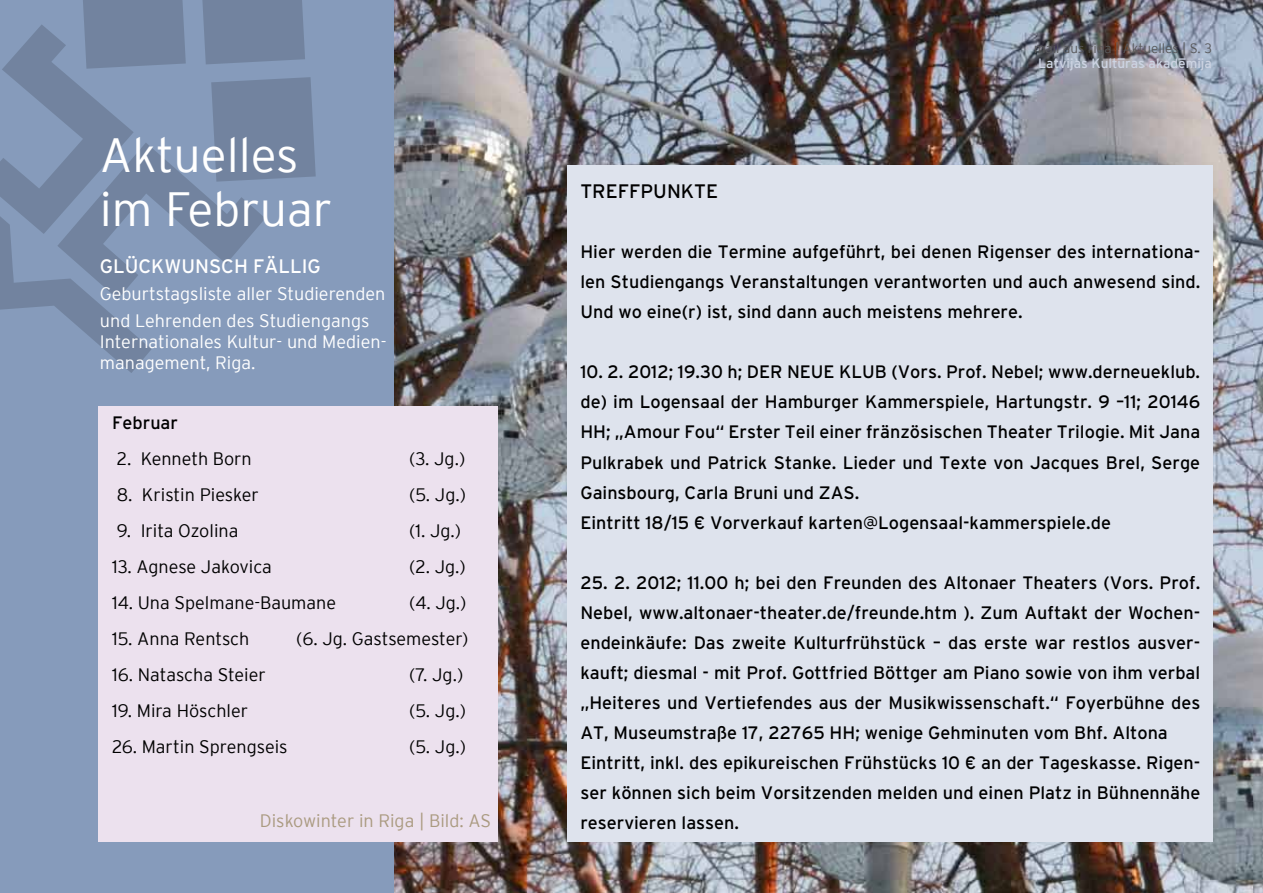
<style>
.page{position:relative;width:1263px;height:893px;background:#fff}
.page>*{position:absolute;margin:0;border:0;box-sizing:border-box;transform-origin:0 0}
.t1{font:300 48px/54px "Interstate";color:#fff}
.t2{font:19.5px "Interstate";color:#fff}
.t3{font:19.5px "Interstate";color:#000}
.t4{font:18px/30px "Interstate";color:#000}
.t5{font:300 18px "Interstate";color:#000}
.t6{font:300 18px/27px "Interstate";color:#fff}
.t7{font:300 18px "Interstate";color:#aa9a80}
.t8{font:300 13.5px "Interstate";color:#58585a}
.t9{font:13.5px "Interstate";color:#cdd4e3}
</style>
<div class="page">
<img style="left:393px;top:0;width:870px;height:893px">
<div style="left:0;top:0;width:393px;height:893px;background:#869bbb"></div>
<div style="left:98px;top:406px;width:400px;height:436px;background:#ece1ee"></div>
<svg style="left:0;top:0;width:316px;height:373px"></svg>
<div style="left:568px;top:166px;width:645px;height:676px;background:#dee3ed"></div>
<h1 class="t1" style="left:100px;top:128px;width:234px">Aktuelles im Februar</h1>
<p class="t2" style="left:100px;top:255px;width:190px">Glückwunsch fällig</p>
<p class="t6" style="left:100px;top:280px;width:287px">Geburtstagsliste aller Studierenden und Lehrenden des Studiengangs</p>
<p class="t6" style="left:100px;top:331px;width:288px;line-height:21px">Internationales Kultur- und Medien&shy;management, Riga.</p>
<p class="t4" style="left:112px;top:407px;width:67px">Februar</p>
<p class="t5" style="left:117px;top:448px;width:136px">2. Kenneth Born</p>
<p class="t5" style="left:409px;top:448px;width:58px">(3. Jg.)</p>
<p class="t5" style="left:117px;top:484px;width:144px">8. Kristin Piesker</p>
<p class="t5" style="left:409px;top:484px;width:58px">(5. Jg.)</p>
<p class="t5" style="left:117px;top:520px;width:123px">9. Irita Ozolina</p>
<p class="t5" style="left:409px;top:520px;width:53px">(1. Jg.)</p>
<p class="t5" style="left:112px;top:556px;width:161px">13. Agnese Jakovica</p>
<p class="t5" style="left:409px;top:556px;width:58px">(2. Jg.)</p>
<p class="t5" style="left:112px;top:592px;width:225px">14. Una Spelmane-Baumane</p>
<p class="t5" style="left:409px;top:592px;width:59px">(4. Jg.)</p>
<p class="t5" style="left:112px;top:628px;width:139px">15. Anna Rentsch</p>
<p class="t5" style="left:296px;top:628px;width:174px">(6. Jg. Gastsemester)</p>
<p class="t5" style="left:112px;top:664px;width:155px">16. Natascha Steier</p>
<p class="t5" style="left:409px;top:664px;width:56px">(7. Jg.)</p>
<p class="t5" style="left:112px;top:700px;width:138px">19. Mira Höschler</p>
<p class="t5" style="left:409px;top:700px;width:58px">(5. Jg.)</p>
<p class="t5" style="left:112px;top:736px;width:177px">26. Martin Sprengseis</p>
<p class="t5" style="left:409px;top:736px;width:58px">(5. Jg.)</p>
<p class="t3" style="left:580px;top:181px;width:139px">TREFFPU NKTE</p>
<p class="t8" style="left:1034px;top:41px;width:179px">mail aus riga | Aktuelles | S. 3</p>
<p class="t9" style="left:1038px;top:56px;width:175px">Latvijas Kulturas akademija</p>
<p class="t4" style="left:580px;top:237px;width:621px;text-align:justify">Hier werden die Termine aufgeführt, bei denen Rigenser des internationa&shy;len Studiengangs Veranstaltungen verantworten und auch anwesend sind.<br>U nd wo eine(r) ist, sind dann auch meistens mehrere.</p>
<p class="t4" style="left:580px;top:357px;width:621px">10. 2. 2012; 19.30 h; DER NEU E KLU B (Vors. Prof. Nebel; www.derneueklub. de) im Logensaal der Hamburger Kammerspiele, Hartungstr. 9 –11; 20146<br>HH; „Amour Fou“ Erster Teil einer fränzösischen Theater Trilogie. Mit Jana Pulkrabek und Patrick Stanke. Lieder und Texte von Jacques Brel, Serge Gainsbourg, Carla Bruni und ZAS.<br>Eintritt 18/15 € Vorverkauf karten@Logensaal-kammerspiele.de</p>
<p class="t4" style="left:580px;top:567px;width:621px">25. 2. 2012; 11.00 h; bei den Freunden des Altonaer Theaters (Vors. Prof.<br>Nebel, www.altonaer-theater.de/freunde.htm ). Zum Auftakt der Wochen&shy;endeinkäufe: Das zweite Kulturfrühstück – das erste war restlos ausver&shy;kauft; diesmal - mit Prof. Gottfried Böttger am Piano sowie von ihm verbal „Heiteres und Vertiefendes aus der Musikwissenschaft.“ Foyerbühne des AT, Museumstraße 17, 22765 HH; wenige Gehminuten vom Bhf. Altona Eintritt, inkl. des epikureischen Frühstücks 10 € an der Tageskasse. Rigen&shy;ser können sich beim Vorsitzenden melden und einen Platz in Bühnennähe</p>
<p class="t7" style="left:260px;top:810px;width:233px">Diskowinter in Riga | Bild: AS</p>
<p class="t4" style="left:580px;top:807px;width:160px">reservieren lassen.</p>
</div>
